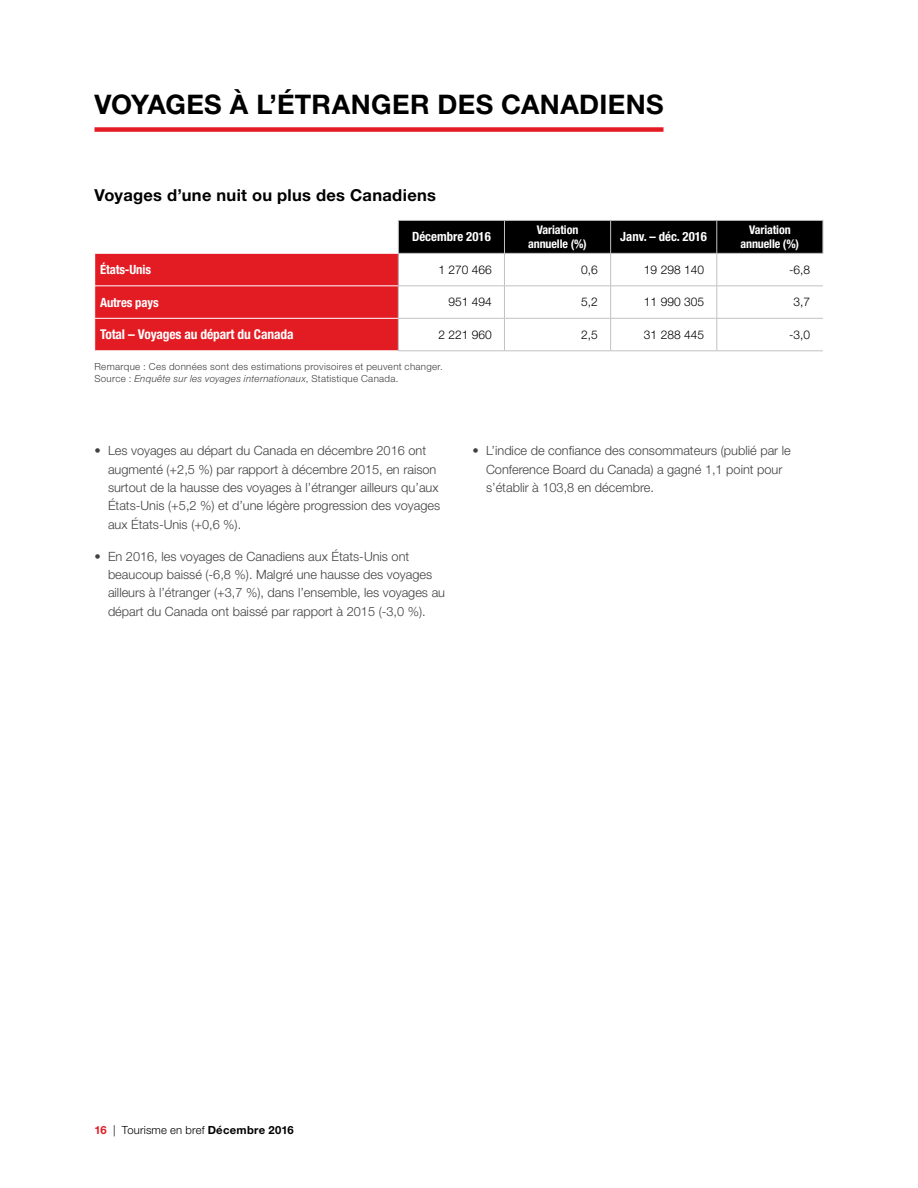
<style>
.page{position:relative;width:918px;height:1188px;background:#fff}
.page>*{position:absolute;margin:0;border:0;box-sizing:border-box;transform-origin:0 0}
.t1{font:700 27px "Helvetica Neue LT Pro";letter-spacing:.015em;color:#000}
.t2{font:700 16.5px "Helvetica Neue LT Pro";letter-spacing:.02em;color:#000}
.t3{font:700 condensed 13.5px "Helvetica Neue LT Pro";letter-spacing:-.01em;color:#fff}
.t4{font:300 12.75px/18.3px "Helvetica Neue LT Pro";color:#414042}
.t5{font:700 condensed 12.75px "Helvetica Neue LT Pro";color:#fff}
.t6{font:300 12px "Helvetica Neue LT Pro";color:#000}
.t7{font:700 condensed 12px/13.5px "Helvetica Neue LT Pro";letter-spacing:-.01em;color:#fff;text-align:center}
.t8{font:300 11.25px "Helvetica Neue LT Pro";letter-spacing:.015em;color:#000}
.t9{font:300 9.75px/12px "Helvetica Neue LT Pro";letter-spacing:.03em;color:#414042}
.s1{font-style:italic}
.s2{font-weight:700;color:#e31b23}
.s3{font-weight:700}
</style>
<div class="page">
<div style="left:399px;top:221px;width:424px;height:32px;background:#000"></div>
<div style="left:95px;top:253px;width:303px;height:33px;background:#e31b23"></div>
<div style="left:95px;top:287px;width:303px;height:64px;background:#e31b23"></div>
<hr style="left:94px;top:253px;width:304px;height:1px;background:#fff">
<hr style="left:94px;top:318px;width:304px;height:1px;background:#fff">
<hr style="left:398px;top:253px;width:106px;height:1px;background:#c0c2c4">
<hr style="left:398px;top:254px;width:1px;height:32px;background:#c0c2c4">
<hr style="left:504px;top:253px;width:107px;height:1px;background:#c0c2c4">
<hr style="left:504px;top:254px;width:1px;height:32px;background:#c0c2c4">
<hr style="left:611px;top:253px;width:106px;height:1px;background:#c0c2c4">
<hr style="left:610px;top:254px;width:1px;height:32px;background:#c0c2c4">
<hr style="left:717px;top:253px;width:106px;height:1px;background:#c0c2c4">
<hr style="left:717px;top:254px;width:1px;height:32px;background:#c0c2c4">
<hr style="left:398px;top:286px;width:106px;height:1px;background:#c0c2c4">
<hr style="left:398px;top:286px;width:1px;height:32px;background:#c0c2c4">
<hr style="left:504px;top:286px;width:107px;height:1px;background:#c0c2c4">
<hr style="left:504px;top:286px;width:1px;height:32px;background:#c0c2c4">
<hr style="left:611px;top:286px;width:106px;height:1px;background:#c0c2c4">
<hr style="left:610px;top:286px;width:1px;height:32px;background:#c0c2c4">
<hr style="left:717px;top:286px;width:106px;height:1px;background:#c0c2c4">
<hr style="left:717px;top:286px;width:1px;height:32px;background:#c0c2c4">
<hr style="left:398px;top:318px;width:106px;height:1px;background:#c0c2c4">
<hr style="left:398px;top:319px;width:1px;height:32px;background:#c0c2c4">
<hr style="left:504px;top:318px;width:107px;height:1px;background:#c0c2c4">
<hr style="left:504px;top:319px;width:1px;height:32px;background:#c0c2c4">
<hr style="left:611px;top:318px;width:106px;height:1px;background:#c0c2c4">
<hr style="left:610px;top:319px;width:1px;height:32px;background:#c0c2c4">
<hr style="left:717px;top:318px;width:106px;height:1px;background:#c0c2c4">
<hr style="left:717px;top:319px;width:1px;height:32px;background:#c0c2c4">
<hr style="left:398px;top:351px;width:106px;height:1px;background:#c0c2c4">
<hr style="left:504px;top:351px;width:107px;height:1px;background:#c0c2c4">
<hr style="left:611px;top:351px;width:106px;height:1px;background:#c0c2c4">
<hr style="left:717px;top:351px;width:106px;height:1px;background:#c0c2c4">
<hr style="left:398px;top:220px;width:106px;height:1px;background:#b1b4b6">
<hr style="left:504px;top:220px;width:107px;height:1px;background:#b1b4b6">
<hr style="left:611px;top:220px;width:106px;height:1px;background:#b1b4b6">
<hr style="left:717px;top:220px;width:106px;height:1px;background:#b1b4b6">
<hr style="left:398px;top:221px;width:1px;height:32px;background:#c0c2c4">
<hr style="left:504px;top:221px;width:1px;height:32px;background:#c0c2c4">
<hr style="left:610px;top:221px;width:1px;height:32px;background:#c0c2c4">
<hr style="left:717px;top:221px;width:1px;height:32px;background:#c0c2c4">
<hr style="left:823px;top:221px;width:1px;height:32px;background:#c0c2c4">
<div style="left:94px;top:127px;width:570px;height:5px;background:#e31b23"></div>
<h1 class="t1" style="left:94px;top:87px;width:571px">VOYAGES À L’ÉTRANGER DES CANADIENS</h1>
<p class="t2" style="left:94px;top:184px;width:343px">Voyages d’une nuit ou plus des Canadiens</p>
<p class="t5" style="left:412px;top:229px;width:80px">Décembre 2016</p>
<p class="t7" style="left:528px;top:223px;width:60px">Variation annuelle (%)</p>
<p class="t5" style="left:620px;top:229px;width:88px">Janv. – déc. 2016</p>
<p class="t7" style="left:741px;top:223px;width:60px">Variation annuelle (%)</p>
<p class="t5" style="left:100px;top:262px;width:53px">États-Unis</p>
<p class="t6" style="left:438px;top:262px;width:55px">1 270 466</p>
<p class="t6" style="left:581px;top:262px;width:18px">0,6</p>
<p class="t6" style="left:644px;top:262px;width:62px">19 298 140</p>
<p class="t6" style="left:789px;top:262px;width:23px">-6,8</p>
<p class="t5" style="left:100px;top:294px;width:60px">Autres pays</p>
<p class="t6" style="left:448px;top:295px;width:45px">951 494</p>
<p class="t6" style="left:581px;top:295px;width:18px">5,2</p>
<p class="t6" style="left:644px;top:295px;width:62px">11 990 305</p>
<p class="t6" style="left:794px;top:295px;width:18px">3,7</p>
<p class="t3" style="left:100px;top:327px;width:195px">Total – Voyages au départ du Canada</p>
<p class="t6" style="left:438px;top:327px;width:55px">2 221 960</p>
<p class="t6" style="left:581px;top:327px;width:18px">2,5</p>
<p class="t6" style="left:644px;top:327px;width:62px">31 288 445</p>
<p class="t6" style="left:789px;top:327px;width:23px">-3,0</p>
<p class="t9" style="left:94px;top:361px;width:350px">Remarque : Ces données sont des estimations provisoires et peuvent changer.<br>Source : <span class="s1">Enquête sur les voyages internationaux</span>, Statistique Canada.</p>
<p class="t4" style="left:108px;top:441px;width:334px;text-indent:-14px">• Les voyages au départ du Canada en décembre 2016 ont augmenté (+2,5 %) par rapport à décembre 2015, en raison surtout de la hausse des voyages à l’étranger ailleurs qu’aux États-Unis (+5,2 %) et d’une légère progression des voyages aux États-Unis (+0,6 %).</p>
<p class="t4" style="left:108px;top:547px;width:339px;text-indent:-14px">• En 2016, les voyages de Canadiens aux États-Unis ont beaucoup baissé (-6,8 %). Malgré une hausse des voyages ailleurs à l’étranger (+3,7 %), dans l’ensemble, les voyages au départ du Canada ont baissé par rapport à 2015 (-3,0 %).</p>
<p class="t4" style="left:486px;top:441px;width:306px;text-indent:-14px">• L’indice de confiance des consommateurs (publié par le<br>Conference Board du Canada) a gagné 1,1 point pour s’établir à 103,8 en décembre.</p>
<p class="t8" style="left:94px;top:1123px;width:201px"><span class="s2">16</span> | Tourisme en bref <span class="s3">Décembre 2016</span></p>
</div>
